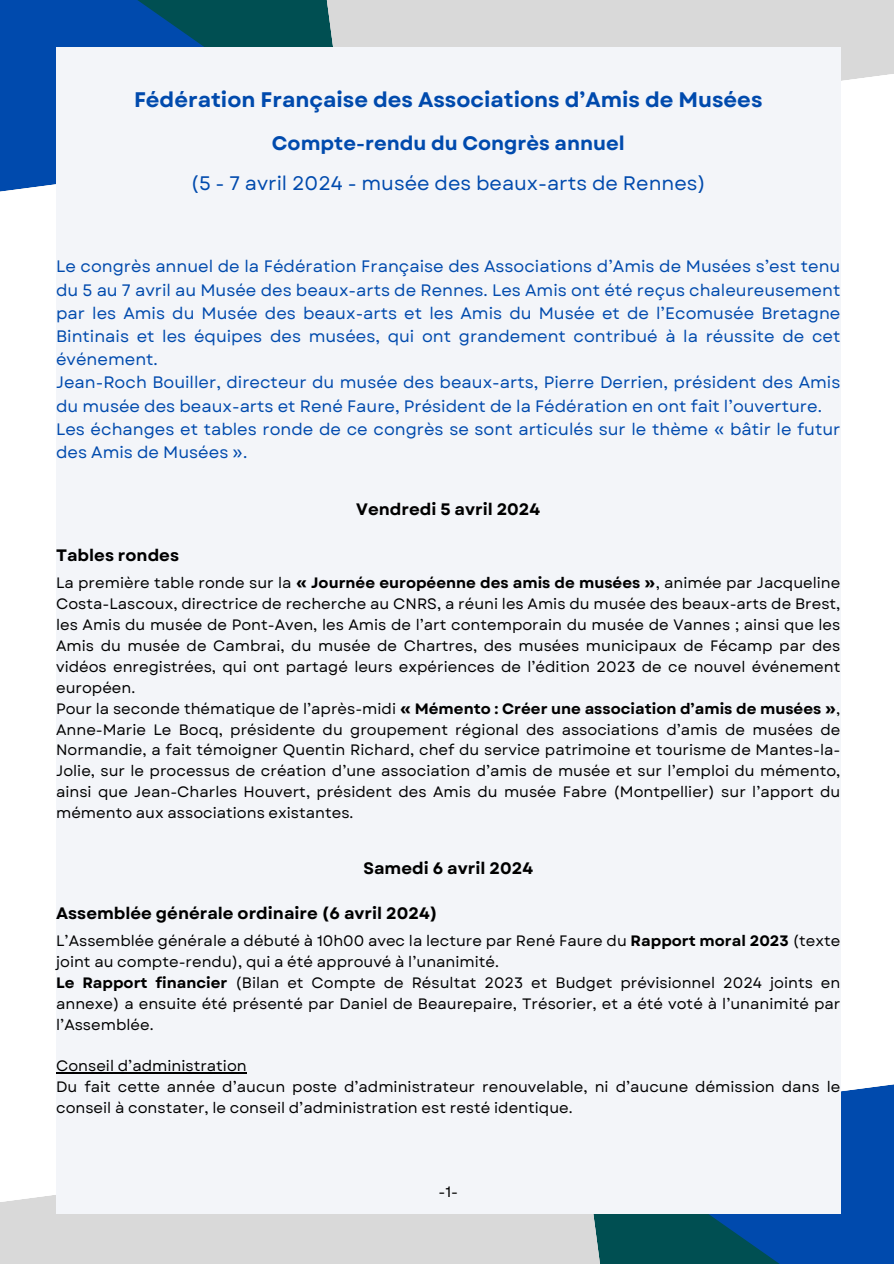
<style>
.page{position:relative;width:894px;height:1264px;background:#fff}
.page>*{position:absolute;margin:0;border:0;box-sizing:border-box;transform-origin:0 0}
.t1{font:700 21px "Garet";color:#004aad}
.t2{font:19.5px "Garet";color:#004aad}
.t3{font:700 19.5px "Garet";color:#004aad}
.t4{font:16.5px/23.1px "Garet";color:#004aad}
.t5{font:700 16.5px "Garet";color:#000}
.t6{font:15px/20.9px "Garet";color:#000;text-align:justify}
.s1{font-weight:700}
</style>
<div class="page">
<div style="left:0;top:1195px;width:581px;height:68px;background:#d9d9d9"></div>
<svg style="left:346px;top:0;width:547px;height:221px;fill:#d9d9d9"></svg>
<svg style="left:581px;top:1038px;width:312px;height:225px;background:#26669e"></svg>
<svg style="left:0;top:0;width:346px;height:192px;background:#095193"></svg>
<div style="left:56px;top:47px;width:784px;height:1166px;background:#f3f5f9"></div>
<hr style="left:56px;top:1072px;width:191px;height:1px;background:#000">
<h1 class="t1" style="left:134px;top:85px;width:629px">Fédération Française des Associations d’Amis de Musées</h1>
<h1 class="t3" style="left:272px;top:129px;width:354px">Compte-rendu du Congrès annuel</h1>
<h2 class="t2" style="left:191px;top:169px;width:516px">(5 - 7 avril 2024 - musée des beaux-arts de Rennes)</h2>
<p class="t4" style="left:56px;top:255px;width:785px;text-align:justify">Le congrès annuel de la Fédération Française des Associations d’Amis de Musées s’est tenu du 5 au 7 avril au Musée des beaux-arts de Rennes. Les Amis ont été reçus chaleureusement par les Amis du Musée des beaux-arts et les Amis du Musée et de l’Ecomusée Bretagne Bintinais et les équipes des musées, qui ont grandement contribué à la réussite de cet événement.</p>
<p class="t4" style="left:56px;top:371px;width:785px">Jean-Roch Bouiller, directeur du musée des beaux-arts, Pierre Derrien, président des Amis du musée des beaux-arts et René Faure, Président de la Fédération en ont fait l’ouverture.</p>
<p class="t4" style="left:56px;top:417px;width:785px">Les échanges et tables ronde de ce congrès se sont articulés sur le thème « bâtir le futur des Amis de Musées ».</p>
<h3 class="t5" style="left:356px;top:497px;width:185px">Vendredi 5 avril 2024</h3>
<h3 class="t5" style="left:56px;top:543px;width:124px">Tables rondes</h3>
<p class="t6" style="left:56px;top:572px;width:785px">La première table ronde sur la <span class="s1">« Journée européenne des amis de musées »</span>, animée par Jacqueline Costa-Lascoux, directrice de recherche au CNRS, a réuni les Amis du musée des beaux-arts de Brest, les Amis du musée de Pont-Aven, les Amis de l’art contemporain du musée de Vannes ; ainsi que les Amis du musée de Cambrai, du musée de Chartres, des musées municipaux de Fécamp par des vidéos enregistrées, qui ont partagé leurs expériences de l’édition 2023 de ce nouvel événement européen.</p>
<p class="t6" style="left:56px;top:698px;width:785px">Pour la seconde thématique de l’après-midi <span class="s1">« Mémento : Créer une association d’amis de musées »</span>, Anne-Marie Le Bocq, présidente du groupement régional des associations d’amis de musées de Normandie, a fait témoigner Quentin Richard, chef du service patrimoine et tourisme de Mantes-la-Jolie, sur le processus de création d’une association d’amis de musée et sur l’emploi du mémento, ainsi que Jean-Charles Houvert, président des Amis du musée Fabre (Montpellier) sur l’apport du mémento aux associations existantes.</p>
<h3 class="t5" style="left:363px;top:856px;width:171px">Samedi 6 avril 2024</h3>
<h3 class="t5" style="left:56px;top:900px;width:383px">Assemblée générale ordinaire (6 avril 2024)</h3>
<p class="t6" style="left:56px;top:930px;width:785px">L’Assemblée générale a débuté à 10h00 avec la lecture par René Faure du <span class="s1">Rapport moral 2023</span> (texte joint au compte-rendu), qui a été approuvé à l’unanimité.</p>
<p class="t6" style="left:56px;top:972px;width:785px"><span class="s1">Le Rapport financier</span> (Bilan et Compte de Résultat 2023 et Budget prévisionnel 2024 joints en annexe) a ensuite été présenté par Daniel de Beaurepaire, Trésorier, et a été voté à l’unanimité par l’Assemblée.</p>
<p class="t6" style="left:56px;top:1055px;width:192px">Conseil d’administration</p>
<p class="t6" style="left:56px;top:1076px;width:785px">Du fait cette année d’aucun poste d’administrateur renouvelable, ni d’aucune démission dans le conseil à constater, le conseil d’administration est resté identique.</p>
<p class="t6" style="left:438px;top:1181px;width:21px">-1-</p>
</div>
